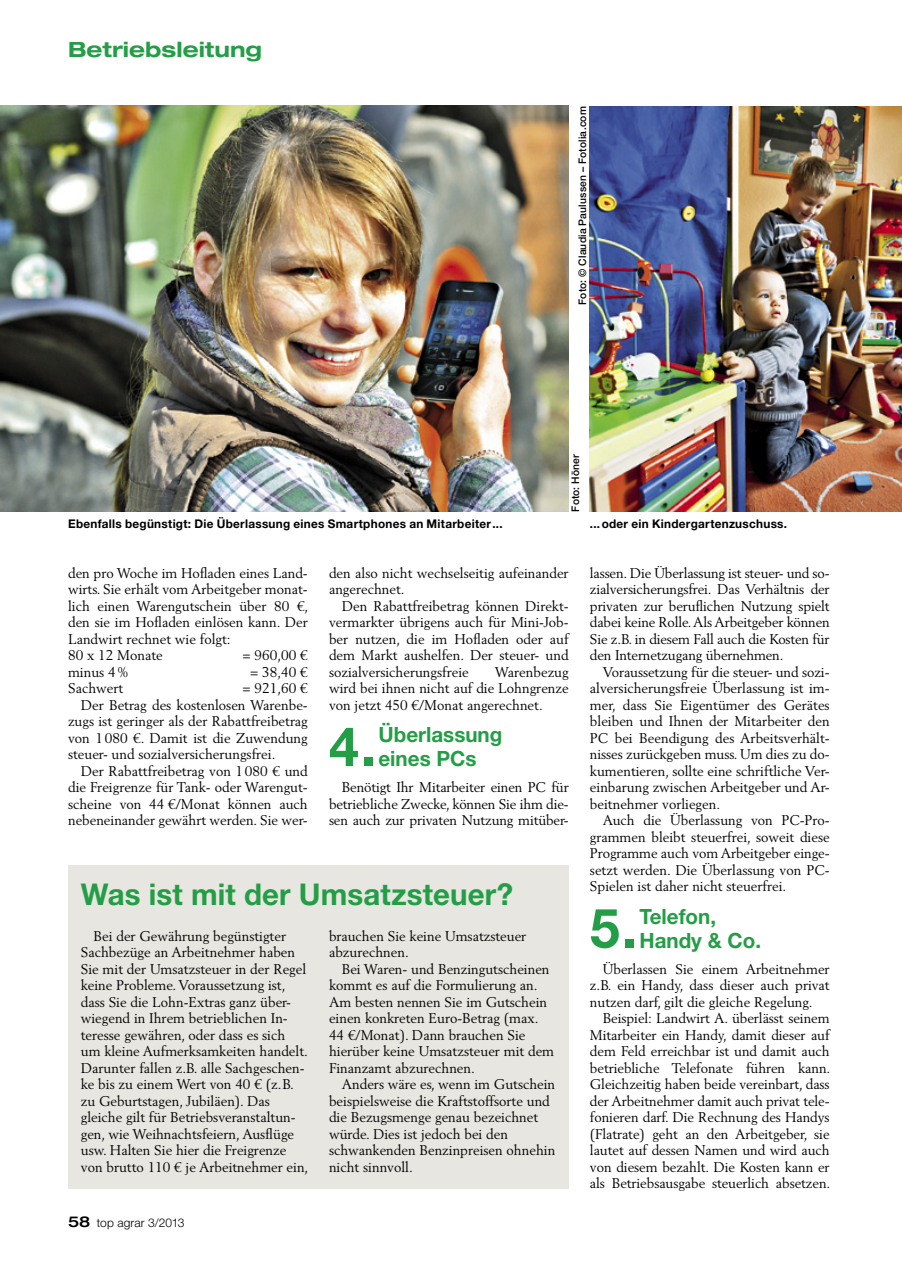
<style>
.page{position:relative;width:902px;height:1263px;background:#fff}
.page>*{position:absolute;margin:0;border:0;box-sizing:border-box;transform-origin:0 0}
.Zwiunterpunkt{font:700 54.6px "Helvetica Neue LT";color:#239e46}
.Kastentitel{font:700 30px "Helvetica Neue LT";letter-spacing:.005em;color:#239e46}
.Zwiunterpunkt-2{font:700 21px/24px "Helvetica Neue LT";color:#239e46}
.t1{font:700 expanded 21px "Helvetica Neue LT";color:#239e46}
.Bodytext{font:13.95px/16.5px "Berling LT";color:#000;text-align:justify}
.Flattersatz{font:13.95px/16.5px "Berling LT";color:#000}
.Bodytext_ohne_Einzug{font:13.95px "Berling LT";color:#000}
.BU{font:700 12px "Helvetica Neue LT";letter-spacing:.025em;color:#000}
.t2{font:300 12px "Helvetica Neue LT";letter-spacing:.01em;color:#000}
.Bildnachweis{font:500 10.5px "Helvetica Neue LT";letter-spacing:.02em;color:#000}
.s1{font-weight:500;font-stretch:expanded;font-size:15px}
</style>
<div class="page">
<img style="left:0;top:106px;width:568px;height:405px">
<div style="left:68px;top:865px;width:500px;height:323px;background:#e8e6e1"></div>
<img style="left:590px;top:107px;width:311px;height:404px">
<h3 class="t1" style="left:68px;top:36px;width:195px">Betriebsleitung</h3>
<p class="Bildnachweis" style="left:576px;top:305px;width:200px;rotate:-90deg">Foto: © Claudia Paulussen – Fotolia.com</p>
<p class="Bildnachweis" style="left:569px;top:511px;width:59px;rotate:-90deg">Foto: Höner</p>
<p class="BU" style="left:68px;top:516px;width:436px">Ebenfalls begünstigt: Die Überlassung eines Smartphones an Mitarbeiter...</p>
<p class="BU" style="left:590px;top:516px;width:199px">...oder ein Kindergartenzuschuss.</p>
<p class="Bodytext" style="left:68px;top:564px;width:242px">den pro Woche im Hofladen eines Land&shy;wirts. Sie erhält vom Arbeitgeber monat&shy;lich einen Warengutschein über 80 €, den sie im Hofladen einlösen kann. Der Landwirt rechnet wie folgt:</p>
<p class="Bodytext_ohne_Einzug" style="left:68px;top:647px;width:96px">80 x 12 Monate</p>
<p class="Bodytext_ohne_Einzug" style="left:242px;top:647px;width:67px">= 960,00 €</p>
<p class="Bodytext_ohne_Einzug" style="left:68px;top:663px;width:62px">minus 4%</p>
<p class="Bodytext_ohne_Einzug" style="left:250px;top:663px;width:59px">= 38,40 €</p>
<p class="Bodytext_ohne_Einzug" style="left:68px;top:680px;width:57px">Sachwert</p>
<p class="Bodytext_ohne_Einzug" style="left:242px;top:680px;width:67px">= 921,60 €</p>
<p class="Bodytext" style="left:68px;top:696px;width:241px;text-indent:13px">Der Betrag des kostenlosen Warenbe&shy;zugs ist geringer als der Rabattfreibetrag von 1080 €. Damit ist die Zuwendung steuer- und sozialversicherungsfrei.</p>
<p class="Bodytext" style="left:68px;top:762px;width:241px;text-indent:13px">Der Rabattfreibetrag von 1080 € und die Freigrenze für Tank- oder Warengut&shy;scheine von 44 €/Monat können auch nebeneinander gewährt werden. Sie wer-</p>
<p class="Bodytext" style="left:329px;top:564px;width:241px">den also nicht wechselseitig aufeinander angerechnet.</p>
<p class="Bodytext" style="left:329px;top:597px;width:241px;text-indent:13px">Den Rabattfreibetrag können Direkt&shy;vermarkter übrigens auch für Mini-Job&shy;ber nutzen, die im Hofladen oder auf dem Markt aushelfen. Der steuer- und sozialversicherungsfreie</p>
<p class="Bodytext" style="left:329px;top:663px;width:241px;text-indent:166px">Warenbezug wird bei ihnen nicht auf die Lohngrenze von jetzt 450 €/Monat angerechnet.</p>
<p class="Zwiunterpunkt" style="left:329px;top:713px;width:48px">4.</p>
<p class="Zwiunterpunkt-2" style="left:378px;top:722px;width:125px">Überlassung eines PCs</p>
<p class="Bodytext" style="left:329px;top:779px;width:241px;text-indent:13px">Benötigt Ihr Mitarbeiter einen PC für betriebliche Zwecke, können Sie ihm die&shy;sen auch zur privaten Nutzung mitüber-</p>
<p class="Kastentitel" style="left:81px;top:876px;width:434px">Was ist mit der Umsatzsteuer?</p>
<p class="Flattersatz" style="left:81px;top:927px;width:229px;text-indent:13px">Bei der Gewährung begünstigter Sachbezüge an Arbeitnehmer haben Sie mit der Umsatzsteuer in der Regel keine Probleme. Voraussetzung ist, dass Sie die Lohn-Extras ganz über&shy;wiegend in Ihrem betrieblichen In&shy;teresse gewähren, oder dass es sich um kleine Aufmerksamkeiten handelt.<br>Darunter fallen z.B. alle Sachgeschen&shy;ke bis zu einem Wert von 40 € (z.B. zu Geburtstagen, Jubiläen). Das gleiche gilt für Betriebsveranstaltun&shy;gen, wie Weihnachtsfeiern, Ausflüge usw. Halten Sie hier die Freigrenze von brutto 110 € je Arbeitnehmer ein,</p>
<p class="Flattersatz" style="left:329px;top:927px;width:199px">brauchen Sie keine Umsatzsteuer abzurechnen.</p>
<p class="Flattersatz" style="left:329px;top:960px;width:227px;text-indent:13px">Bei Waren- und Benzingutscheinen kommt es auf die Formulierung an.<br>Am besten nennen Sie im Gutschein einen konkreten Euro-Betrag (max.<br>44 €/Monat). Dann brauchen Sie hierüber keine Umsatzsteuer mit dem<br>Finanzamt abzurechnen.</p>
<p class="Flattersatz" style="left:329px;top:1076px;width:228px;text-indent:13px">Anders wäre es, wenn im Gutschein beispielsweise die Kraftstoffsorte und die Bezugsmenge genau bezeichnet würde. Dies ist jedoch bei den schwankenden Benzinpreisen ohnehin nicht sinnvoll.</p>
<p class="t2" style="left:68px;top:1215px;width:118px"><span class="s1">58</span> top agrar 3/2013</p>
<p class="Bodytext" style="left:590px;top:564px;width:241px">lassen. Die Überlassung ist steuer- und so&shy;zialversicherungsfrei. Das Verhältnis der privaten zur beruflichen Nutzung spielt dabei keine Rolle. Als Arbeitgeber können Sie z.B. in diesem Fall auch die Kosten für den Internetzugang übernehmen.</p>
<p class="Bodytext" style="left:590px;top:663px;width:241px;text-indent:13px">Voraussetzung für die steuer- und sozi&shy;alversicherungsfreie Überlassung ist im&shy;mer, dass Sie Eigentümer des Gerätes bleiben und Ihnen der Mitarbeiter den PC bei Beendigung des Arbeitsverhält&shy;nisses zurückgeben muss. Um dies zu do&shy;kumentieren, sollte eine schriftliche Ver&shy;einbarung zwischen Arbeitgeber und Ar&shy;beitnehmer vorliegen.</p>
<p class="Bodytext" style="left:590px;top:812px;width:241px;text-indent:13px">Auch die Überlassung von PC-Pro&shy;grammen bleibt steuerfrei, soweit diese Programme auch vom Arbeitgeber einge&shy;setzt werden. Die Überlassung von PC-Spielen ist daher nicht steuerfrei.</p>
<p class="Zwiunterpunkt" style="left:590px;top:894px;width:48px">5.</p>
<p class="Zwiunterpunkt-2" style="left:639px;top:904px;width:123px">Telefon,<br>Handy &amp; Co.</p>
<p class="Bodytext" style="left:590px;top:960px;width:241px;text-indent:13px">Überlassen Sie einem Arbeitnehmer z.B. ein Handy, dass dieser auch privat nutzen darf, gilt die gleiche Regelung.</p>
<p class="Bodytext" style="left:590px;top:1010px;width:242px;text-indent:13px">Beispiel: Landwirt A. überlässt seinem Mitarbeiter ein Handy, damit dieser auf dem Feld erreichbar ist und damit auch betriebliche Telefonate führen kann.<br>Gleichzeitig haben beide vereinbart, dass der Arbeitnehmer damit auch privat tele&shy;fonieren darf. Die Rechnung des Handys (Flatrate) geht an den Arbeitgeber, sie lautet auf dessen Namen und wird auch von diesem bezahlt. Die Kosten kann er als Betriebsausgabe steuerlich absetzen.</p>
</div>
